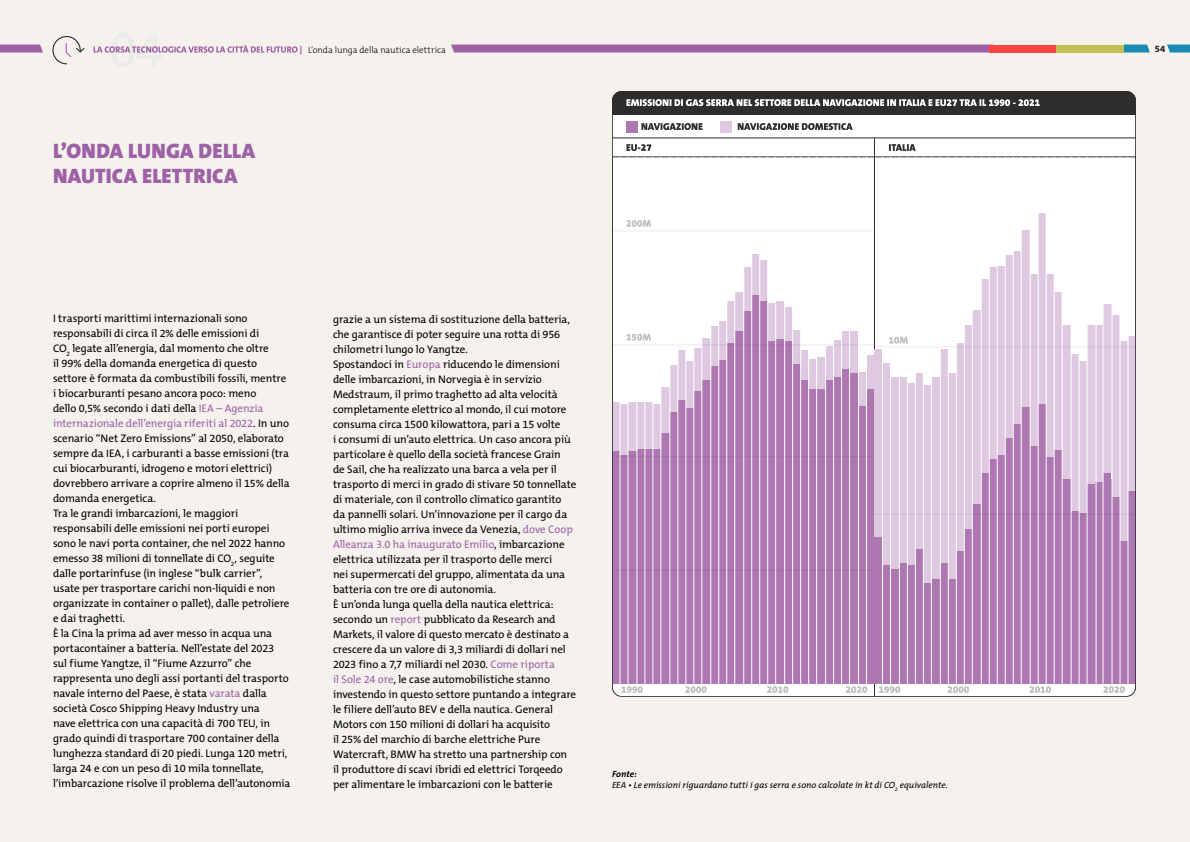
<style>
.page{position:relative;width:1190px;height:842px;background:#f5f2ed}
.page>*{position:absolute;margin:0;border:0;box-sizing:border-box;transform-origin:0 0}
.t1{font:900 21px "The Mix B W9";letter-spacing:.015em;color:#9e61a6}
.text{font:11px/15px "The Mix B W5 Plain";letter-spacing:-.01em;color:#000}
.t2{font:800 9.5px "The Mix B W8";color:#2e2e2b}
.t3{font:italic 9px "The Mix B W5 Plain";color:#000}
.t4{font:300 9px "The Mix B W3";letter-spacing:-.005em;color:#000}
.t5{font:italic 700 9px "The Mix B W7";letter-spacing:.005em;color:#000}
.s1{color:#9e61a6}
</style>
<div class="page">
<svg style="left:1124px;top:45px;width:26px;height:8px"></svg>
<svg style="left:1167px;top:45px;width:23px;height:8px"></svg>
<svg style="left:94px;top:44px;width:207px;height:11px"></svg>
<svg style="left:451px;top:45px;width:538px;height:8px"></svg>
<svg style="left:0;top:45px;width:43px;height:8px"></svg>
<div style="left:989px;top:45px;width:67px;height:8px;background:#ff453d"></div>
<div style="left:1056px;top:45px;width:68px;height:8px;background:#c2c252"></div>
<svg style="left:52px;top:36px;width:33px;height:29px"></svg>
<svg style="left:612px;top:91px;width:524px;height:606px"></svg>
<p class="t1" style="left:53px;top:137px;width:204px">L’ONDA LUNGA DELLA</p>
<p class="t1" style="left:53px;top:162px;width:186px">NAUTICA ELETTRICA</p>
<p class="t4" style="left:308px;top:44px;width:140px">L’onda lunga della nautica elettrica</p>
<p class="text" style="left:53px;top:311px;width:238px">I trasporti marittimi internazionali sono responsabili di circa il 2% delle emissioni di<br>CO<sub>2</sub> legate all’energia, dal momento che oltre<br>il 99% della domanda energetica di questo settore è formata da combustibili fossili, mentre i biocarburanti pesano ancora poco: meno<br>dello 0,5% secondo i dati della <span class="s1">IEA – Agenzia internazionale dell’energia riferiti al 2022</span>. In uno scenario “Net Zero Emissions” al 2050, elaborato sempre da IEA, i carburanti a basse emissioni (tra cui biocarburanti, idrogeno e motori elettrici) dovrebbero arrivare a coprire almeno il 15% della domanda energetica.</p>
<p class="text" style="left:53px;top:506px;width:238px">Tra le grandi imbarcazioni, le maggiori responsabili delle emissioni nei porti europei sono le navi porta container, che nel 2022 hanno emesso 38 milioni di tonnellate di CO<sub>2</sub>, seguite dalle portarinfuse (in inglese “bulk carrier”, usate per trasportare carichi non-liquidi e non organizzate in container o pallet), dalle petroliere e dai traghetti.</p>
<p class="text" style="left:53px;top:626px;width:239px">È la Cina la prima ad aver messo in acqua una portacontainer a batteria. Nell’estate del 2023 sul fiume Yangtze, il “Fiume Azzurro” che rappresenta uno degli assi portanti del trasporto navale interno del Paese, è stata <span class="s1">varata</span> dalla società Cosco Shipping Heavy Industry una<br>nave elettrica con una capacità di 700 TEU, in grado quindi di trasportare 700 container della lunghezza standard di 20 piedi. Lunga 120 metri, larga 24 e con un peso di 10 mila tonnellate, l’imbarcazione risolve il problema dell’autonomia</p>
<p class="text" style="left:333px;top:312px;width:239px">grazie a un sistema di sostituzione della batteria, che garantisce di poter seguire una rotta di 956 chilometri lungo lo Yangtze.</p>
<p class="text" style="left:333px;top:357px;width:235px">Spostandoci in <span class="s1">Europa</span> riducendo le dimensioni delle imbarcazioni, in Norvegia è in servizio Medstraum, il primo traghetto ad alta velocità completamente elettrico al mondo, il cui motore consuma circa 1500 kilowattora, pari a 15 volte</p>
<p class="text" style="left:333px;top:432px;width:245px">i consumi di un’auto elettrica. Un caso ancora più particolare è quello della società francese Grain<br>de Sail, che ha realizzato una barca a vela per il trasporto di merci in grado di stivare 50 tonnellate di materiale, con il controllo climatico garantito da pannelli solari. Un’innovazione per il cargo da ultimo miglio arriva invece da Venezia, <span class="s1">dove Coop Alleanza 3.0 ha inaugurato Emilio</span>, imbarcazione elettrica utilizzata per il trasporto delle merci<br>nei supermercati del gruppo, alimentata da una batteria con tre ore di autonomia.</p>
<p class="text" style="left:333px;top:597px;width:238px">È un’onda lunga quella della nautica elettrica: secondo un <span class="s1">report</span> pubblicato da Research and Markets, il valore di questo mercato è destinato a crescere da un valore di 3,3 miliardi di dollari nel 2023 fino a 7,7 miliardi nel 2030. <span class="s1">Come riporta</span></p>
<p class="text" style="left:333px;top:672px;width:245px"><span class="s1">il Sole 24 ore</span>, le case automobilistiche stanno investendo in questo settore puntando a integrare le filiere dell’auto BEV e della nautica. General Motors con 150 milioni di dollari ha acquisito<br>il 25% del marchio di barche elettriche Pure Watercraft, BMW ha stretto una partnership con<br>il produttore di scavi ibridi ed elettrici Torqeedo per alimentare le imbarcazioni con le batterie</p>
<p class="t5" style="left:612px;top:768px;width:26px">Fonte:</p>
<p class="t3" style="left:612px;top:779px;width:337px">EEA • Le emissioni riguardano tutti i gas serra e sono calcolate in kt di CO<sub>2</sub> equivalente.</p>
<p class="t2" style="left:1155px;top:43px;width:12px">54</p>
</div>
